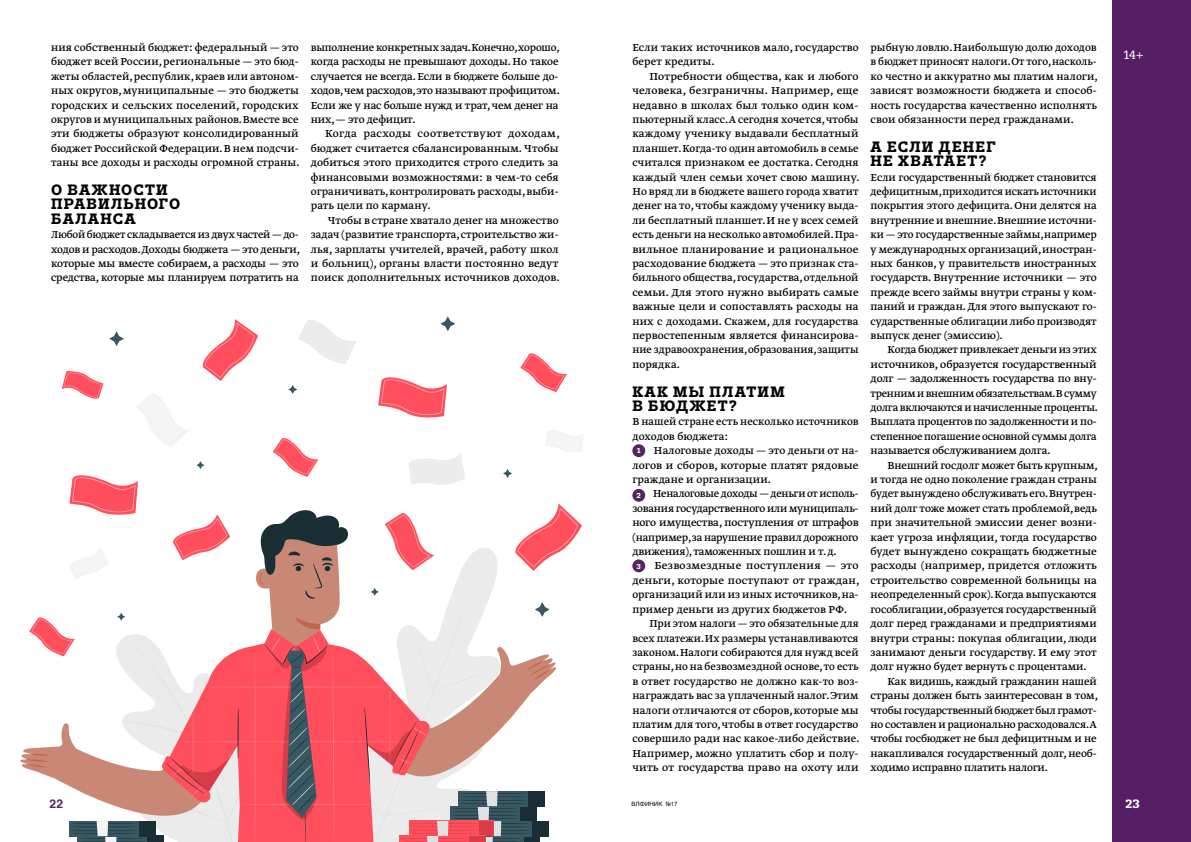
<style>
.page{position:relative;width:1191px;height:842px;background:#fff}
.page>*{position:absolute;margin:0;border:0;box-sizing:border-box;transform-origin:0 0}
.t1{font:700 15px/14.4px "Trivia Slab";letter-spacing:.08em;color:#000}
.t2{font:12px/14.4px "Greta Text Pro";color:#000;text-align:justify}
.t3{font:12px "Greta Text Pro";letter-spacing:.025em;color:#000}
.t4{font:12px "Trivia Slab";color:#fff}
.t5{font:700 12px "Helvetica";color:#551e64}
.t6{font:700 12px "Trivia Slab";color:#fff}
.t7{font:6px "Helvetica";letter-spacing:.015em;color:#000}
.s1{font-family:"Trivia Slab";font-weight:700;font-size:7.1px;color:#fff}
</style>
<div class="page">
<div style="left:632px;top:444px;width:13px;height:13px;background:#542463;border-radius:50%"></div>
<div style="left:632px;top:489px;width:13px;height:13px;background:#542463;border-radius:50%"></div>
<div style="left:632px;top:559px;width:13px;height:13px;background:#542463;border-radius:50%"></div>
<div style="left:1112px;top:0;width:79px;height:842px;background:#551e64"></div>
<svg style="left:20px;top:316px;width:563px;height:526px"></svg>
<p class="t2" style="left:51px;top:41px;width:250px">ния собственный бюджет: федеральный — это бюджет всей России, региональные — это бюд&shy;жеты областей, республик, краев или автоном&shy;ных округов, муниципальные — это бюджеты городских и сельских поселений, городских округов и муниципальных районов. Вместе все эти бюджеты образуют консолидированный бюджет Российской Федерации. В нем подсчи&shy;таны все доходы и расходы огромной страны.</p>
<p class="t1" style="left:51px;top:183px;width:131px">О ВАЖНОСТИ<br>ПРАВИЛЬНОГО<br>БАЛАНСА</p>
<p class="t2" style="left:51px;top:228px;width:250px">Любой бюджет складывается из двух частей — до&shy;ходов и расходов.Доходы бюджета — это деньги, которые мы вместе собираем, а расходы — это средства, которые мы планируем потратить на</p>
<p class="t2" style="left:311px;top:41px;width:250px">выполнение конкретных задач.Конечно,хорошо, когда расходы не превышают доходы. Но такое случается не всегда. Если в бюджете больше до&shy;ходов, чем расходов, это называют профицитом.<br>Если же у нас больше нужд и трат, чем денег на них, — это дефицит.</p>
<p class="t2" style="left:311px;top:127px;width:250px;text-indent:14px">Когда расходы соответствуют доходам, бюджет считается сбалансированным. Чтобы добиться этого приходится строго следить за финансовыми возможностями: в чем-то себя ограничивать, контролировать расходы, выби&shy;рать цели по карману.</p>
<p class="t2" style="left:311px;top:213px;width:250px;text-indent:17px">Чтобы в стране хватало денег на множество задач (развитие транспорта, строительство жи&shy;лья, зарплаты учителей, врачей, работу школ и больниц), органы власти постоянно ведут поиск дополнительных источников доходов.</p>
<p class="t2" style="left:632px;top:41px;width:228px">Если таких источников мало, государство берет кредиты.</p>
<p class="t2" style="left:632px;top:69px;width:229px;text-indent:17px">Потребности общества, как и любого человека, безграничны. Например, еще недавно в школах был только один ком&shy;пьютерный класс.А сегодня хочется, чтобы каждому ученику выдавали бесплатный планшет. Когда-то один автомобиль в семье считался признаком ее достатка. Сегодня каждый член семьи хочет свою машину.<br>Но вряд ли в бюджете вашего города хватит денег на то, чтобы каждому ученику выда&shy;ли бесплатный планшет. И не у всех семей есть деньги на несколько автомобилей. Пра&shy;вильное планирование и рациональное расходование бюджета — это признак ста&shy;бильного общества, государства, отдельной семьи. Для этого нужно выбирать самые важные цели и сопоставлять расходы на них с доходами. Скажем, для государства первостепенным является финансирова&shy;ние здравоохранения, образования, защиты порядка.</p>
<p class="t1" style="left:632px;top:385px;width:154px">КАК МЫ ПЛАТИМ<br>В БЮДЖЕТ?</p>
<p class="t2" style="left:632px;top:415px;width:228px">В нашей стране есть несколько источников</p>
<p class="t2" style="left:632px;top:429px;width:97px">доходов бюджета:</p>
<p class="t2" style="left:636px;top:444px;width:223px"><span class="s1">1</span> Налоговые доходы — это деньги от на-</p>
<p class="t2" style="left:632px;top:458px;width:228px">логов и сборов, которые платят рядовые</p>
<p class="t2" style="left:632px;top:473px;width:140px">граждане и организации.</p>
<p class="t2" style="left:636px;top:487px;width:223px"><span class="s1">2</span> Неналоговые доходы — деньги от исполь-</p>
<p class="t2" style="left:632px;top:501px;width:228px">зования государственного или муниципаль-</p>
<p class="t2" style="left:632px;top:516px;width:228px">ного имущества, поступления от штрафов</p>
<p class="t2" style="left:632px;top:530px;width:228px">(например,за нарушение правил дорожного</p>
<p class="t2" style="left:632px;top:545px;width:206px">движения), таможенных пошлин и т. д.</p>
<p class="t3" style="left:636px;top:558px;width:223px"><span class="s1">3</span> Безвозмездные поступления — это</p>
<p class="t2" style="left:632px;top:573px;width:229px">деньги, которые поступают от граждан,</p>
<p class="t2" style="left:632px;top:588px;width:228px">организаций или из иных источников, на-</p>
<p class="t2" style="left:632px;top:602px;width:216px">пример деньги из других бюджетов РФ.</p>
<p class="t2" style="left:649px;top:617px;width:211px">При этом налоги — это обязательные для</p>
<p class="t2" style="left:632px;top:631px;width:228px">всех платежи. Их размеры устанавливаются</p>
<p class="t2" style="left:632px;top:645px;width:228px">законом. Налоги собираются для нужд всей</p>
<p class="t2" style="left:632px;top:660px;width:228px">страны, но на безвозмездной основе, то есть</p>
<p class="t2" style="left:632px;top:674px;width:228px">в ответ государство не должно как-то воз-</p>
<p class="t2" style="left:632px;top:689px;width:228px">награждать вас за уплаченный налог. Этим</p>
<p class="t2" style="left:632px;top:703px;width:228px">налоги отличаются от сборов, которые мы</p>
<p class="t2" style="left:632px;top:717px;width:228px">платим для того, чтобы в ответ государство</p>
<p class="t2" style="left:632px;top:732px;width:229px">совершило ради нас какое-либо действие.</p>
<p class="t2" style="left:632px;top:746px;width:228px">Например, можно уплатить сбор и полу-</p>
<p class="t2" style="left:632px;top:761px;width:228px">чить от государства право на охоту или</p>
<p class="t2" style="left:870px;top:41px;width:229px">рыбную ловлю. Наибольшую долю доходов в бюджет приносят налоги. От того, насколь&shy;ко честно и аккуратно мы платим налоги, зависят возможности бюджета и способ&shy;ность государства качественно исполнять свои обязанности перед гражданами.</p>
<p class="t1" style="left:870px;top:140px;width:126px">А ЕСЛИ ДЕНЕГ<br>НЕ ХВАТАЕТ?</p>
<p class="t2" style="left:870px;top:170px;width:228px">Если государственный бюджет становится дефицитным,приходится искать источники покрытия этого дефицита. Они делятся на внутренние и внешние. Внешние источни&shy;ки — это государственные займы,например у международных организаций, иностран&shy;ных банков, у правительств иностранных государств. Внутренние источники — это прежде всего займы внутри страны у ком&shy;паний и граждан. Для этого выпускают го&shy;сударственные облигации либо производят выпуск денег (эмиссию).</p>
<p class="t2" style="left:870px;top:343px;width:229px;text-indent:17px">Когда бюджет привлекает деньги из этих источников, образуется государственный долг — задолженность государства по вну&shy;тренним и внешним обязательствам.В сумму долга включаются и начисленные проценты.<br>Выплата процентов по задолженности и по&shy;степенное погашение основной суммы долга называется обслуживанием долга.</p>
<p class="t2" style="left:887px;top:458px;width:212px">Внешний госдолг может быть крупным,</p>
<p class="t2" style="left:870px;top:473px;width:228px">и тогда не одно поколение граждан страны</p>
<p class="t2" style="left:870px;top:487px;width:228px">будет вынуждено обслуживать его.Внутрен-</p>
<p class="t2" style="left:870px;top:501px;width:228px">ний долг тоже может стать проблемой, ведь</p>
<p class="t2" style="left:870px;top:516px;width:228px">при значительной эмиссии денег возни-</p>
<p class="t2" style="left:870px;top:530px;width:228px">кает угроза инфляции, тогда государство</p>
<p class="t2" style="left:870px;top:545px;width:228px">будет вынуждено сокращать бюджетные</p>
<p class="t2" style="left:870px;top:559px;width:228px">расходы (например, придется отложить</p>
<p class="t2" style="left:870px;top:573px;width:228px">строительство современной больницы на</p>
<p class="t2" style="left:870px;top:588px;width:228px">неопределенный срок). Когда выпускаются</p>
<p class="t2" style="left:870px;top:602px;width:228px">гособлигации,образуется государственный</p>
<p class="t2" style="left:870px;top:617px;width:228px">долг перед гражданами и предприятиями</p>
<p class="t2" style="left:870px;top:631px;width:228px">внутри страны: покупая облигации, люди</p>
<p class="t2" style="left:870px;top:645px;width:228px">занимают деньги государству. И ему этот</p>
<p class="t2" style="left:870px;top:660px;width:218px">долг нужно будет вернуть с процентами.</p>
<p class="t2" style="left:887px;top:674px;width:211px">Как видишь, каждый гражданин нашей</p>
<p class="t2" style="left:870px;top:689px;width:229px">страны должен быть заинтересован в том,</p>
<p class="t2" style="left:870px;top:703px;width:228px">чтобы государственный бюджет был грамот-</p>
<p class="t2" style="left:870px;top:717px;width:228px">но составлен и рационально расходовался.А</p>
<p class="t2" style="left:870px;top:732px;width:228px">чтобы госбюджет не был дефицитным и не</p>
<p class="t2" style="left:870px;top:746px;width:228px">накапливался государственный долг, необ-</p>
<p class="t2" style="left:870px;top:761px;width:179px">ходимо исправно платить налоги.</p>
<p class="t5" style="left:50px;top:794px;width:15px">22</p>
<p class="t7" style="left:631px;top:799px;width:47px">ВЛФИНИК №17</p>
<p class="t4" style="left:1122px;top:49px;width:23px">14+</p>
<p class="t6" style="left:1125px;top:797px;width:16px">23</p>
</div>
